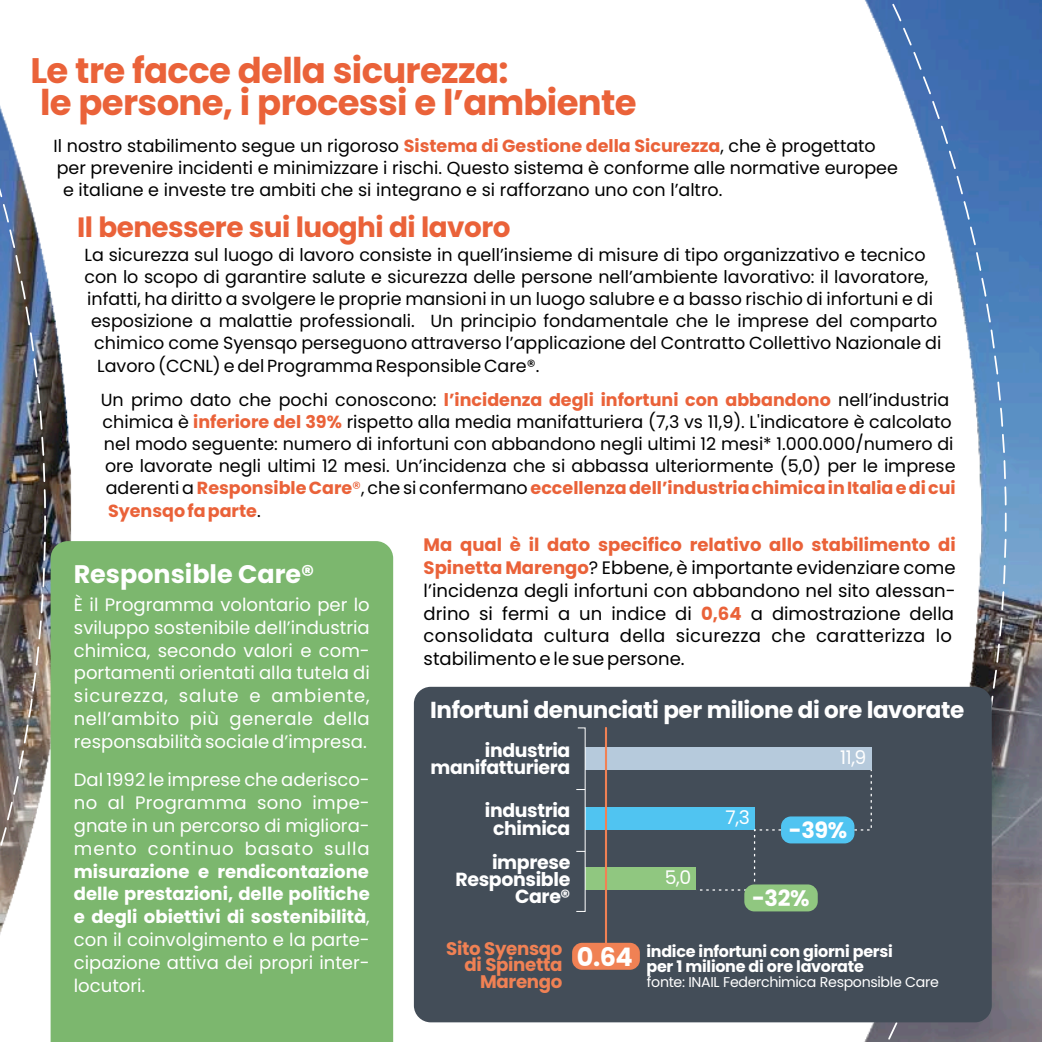
<style>
.page{position:relative;width:1042px;height:1042px;background:#fff}
.page>*{position:absolute;margin:0;border:0;box-sizing:border-box;transform-origin:0 0}
.t1{font:700 35.35px/32.4px "Poppins";letter-spacing:-.02em;color:#ea6239}
.t2{font:700 27.82px "Poppins";letter-spacing:-.02em;color:#ea6239}
.t3{font:700 25.38px "Poppins";color:#fff}
.t4{font:700 23.1px "Poppins";letter-spacing:-.02em;color:#fff}
.t5{font:700 22.4px "Poppins";color:#fff}
.t6{font:700 18.9px/17.2px "Poppins";letter-spacing:-.02em;color:#fff;text-align:right}
.t7{font:18.9px "Poppins";color:#fff}
.t8{font:700 18.2px/16.6px "Poppins";letter-spacing:-.02em;color:#f08154;text-align:right}
.t9{font:18.03px/22.9px "Poppins";color:#fff;text-align:justify}
.t10{font:18.03px/22.9px "Poppins";color:#000}
.t11{font:700 18.03px/22.9px "Poppins";color:#fff;text-align:justify}
.t12{font:17.5px "Poppins";color:#000}
.t13{font:700 17.5px "Poppins";color:#ea6239}
.t14{font:700 15.92px/14.5px "Poppins";letter-spacing:-.02em;color:#fff}
.t15{font:14.17px "Poppins";letter-spacing:-.025em;color:#fff}
.s1{font-weight:700;color:#ea6239}
.s2{font-weight:400;color:#000}
.s3{font-weight:400}
.s4{font-size:25.55px}
</style>
<div class="page">
<img style="left:47px;top:0;width:995px;height:1041px">
<img style="left:0;top:105px;width:47px;height:830px">
<svg style="left:826px;top:0;width:181px;height:1041px"></svg>
<div style="left:51px;top:541px;width:342px;height:500px;background:#7cb76e"></div>
<div style="left:414px;top:687px;width:578px;height:335px;background:#434d58;border-radius:17px"></div>
<div style="left:585px;top:747px;width:286px;height:23px;background:#b6cadc"></div>
<div style="left:585px;top:808px;width:169px;height:22px;background:#50c4f1"></div>
<div style="left:585px;top:868px;width:111px;height:22px;background:#90c780"></div>
<div style="left:781px;top:816px;width:73px;height:27px;background:#50c4f1;border-radius:10px"></div>
<svg style="left:695px;top:828px;width:87px;height:63px"></svg>
<svg style="left:853px;top:768px;width:19px;height:63px"></svg>
<svg style="left:576px;top:727px;width:10px;height:185px"></svg>
<hr style="left:605px;top:728px;width:2px;height:231px;background:#f08154">
<div style="left:572px;top:943px;width:68px;height:27px;background:#f08154;border-radius:10px"></div>
<div style="left:744px;top:884px;width:74px;height:27px;background:#90c780;border-radius:10px"></div>
<h1 class="t1" style="left:30px;top:54px;width:608px">Le tre facce della sicurezza꞉<br>le persone, i processi e l’ambiente</h1>
<p class="t12" style="left:54px;top:133px;width:824px">Il nostro stabilimento segue un rigoroso <span class="s1">Sistema di Gestione della Sicurezza</span>, che è progettato</p>
<p class="t12" style="left:57px;top:156px;width:843px">per prevenire incidenti e minimizzare i rischi. Questo sistema è conforme alle normative europee</p>
<p class="t12" style="left:63px;top:178px;width:661px">e italiane e investe tre ambiti che si integrano e si rafforzano uno con l’altro.</p>
<h2 class="t2" style="left:77px;top:208px;width:435px">Il benessere sui luoghi di lavoro</h2>
<p class="t12" style="left:84px;top:242px;width:842px">La sicurezza sul luogo di lavoro consiste in quell’insieme di misure di tipo organizzativo e tecnico</p>
<p class="t12" style="left:84px;top:264px;width:845px">con lo scopo di garantire salute e sicurezza delle persone nell’ambiente lavorativo꞉ il lavoratore,</p>
<p class="t12" style="left:87px;top:287px;width:847px">infatti, ha diritto a svolgere le proprie mansioni in un luogo salubre e a basso rischio di infortuni e di</p>
<p class="t12" style="left:91px;top:309px;width:848px">esposizione a malattie professionali. Un principio fondamentale che le imprese del comparto</p>
<p class="t12" style="left:94px;top:331px;width:848px">chimico come Syensqo perseguono attraverso l’applicazione del Contratto Collettivo Nazionale di</p>
<p class="t12" style="left:97px;top:353px;width:444px">Lavoro (CCNL) e del Programma Responsible Care®.</p>
<p class="t12" style="left:101px;top:387px;width:850px">Un primo dato che pochi conoscono꞉ <span class="s1">l’incidenza degli infortuni con abbandono</span> nell’industria</p>
<p class="t12" style="left:103px;top:409px;width:850px">chimica è <span class="s1">inferiore del 39%</span> rispetto alla media manifatturiera (7,3 vs 11,9). L'indicatore è calcolato</p>
<p class="t12" style="left:104px;top:431px;width:851px">nel modo seguente꞉ numero di infortuni con abbandono negli ultimi 12 mesi* 1.000.000/numero di</p>
<p class="t12" style="left:105px;top:454px;width:852px">ore lavorate negli ultimi 12 mesi. Un’incidenza che si abbassa ulteriormente (5,0) per le imprese</p>
<p class="t13" style="left:106px;top:476px;width:851px"><span class="s2">aderenti a</span> Responsible Care<span class="s3">®</span><span class="s2">, che si confermano</span> eccellenza dell’industria chimica in Italia e di cui</p>
<p class="t13" style="left:108px;top:498px;width:154px">Syensqo fa parte<span class="s2">.</span></p>
<h3 class="t3" style="left:74px;top:556px;width:242px">Responsible Care®</h3>
<p class="t9" style="left:74px;top:593px;width:297px">È il Programma volontario per lo sviluppo sostenibile dell’industria chimica, secondo valori e com‑ portamenti orientati alla tutela di sicurezza, salute e ambiente, nell’ambito più generale della responsabilità sociale d’impresa.</p>
<p class="t9" style="left:74px;top:768px;width:297px">Dal 1992 le imprese che aderisco‑ no al Programma sono impe‑ gnate in un percorso di migliora‑ mento continuo basato sulla</p>
<p class="t11" style="left:74px;top:860px;width:297px">misurazione e rendicontazione delle prestazioni, delle politiche e degli obiettivi di sostenibilità<span class="s3">, con il coinvolgimento e la parte‑ cipazione attiva dei propri inter‑ locutori.</span></p>
<p class="t10" style="left:424px;top:533px;width:533px"><span class="s1">Ma qual è il dato specifico relativo allo stabilimento di Spinetta Marengo</span>? Ebbene, è importante evidenziare come l’incidenza degli infortuni con abbandono nel sito alessan‑ drino si fermi a un indice di <span class="s1">0,64</span> a dimostrazione della consolidata cultura della sicurezza che caratterizza lo stabilimento e le sue persone.</p>
<h3 class="t4" style="left:430px;top:694px;width:535px">Infortuni denunciati per milione di ore lavorate</h3>
<p class="t6" style="left:430px;top:742px;width:141px">industria manifatturiera</p>
<p class="t6" style="left:485px;top:802px;width:87px;text-align:center">industria chimica</p>
<p class="t6" style="left:455px;top:853px;width:116px">imprese<br>Responsible<br>Care®</p>
<p class="t7" style="left:665px;top:864px;width:28px">5,0</p>
<p class="t7" style="left:725px;top:804px;width:26px">7,3</p>
<p class="t7" style="left:840px;top:744px;width:28px">11,9</p>
<p class="t5" style="left:789px;top:814px;width:60px">‑39%</p>
<p class="t5" style="left:752px;top:882px;width:59px">‑32%</p>
<p class="t8" style="left:446px;top:940px;width:118px">Sito Syensqo di Spinetta<br>Marengo</p>
<p class="t14" style="left:646px;top:944px;width:248px;text-indent:-70px"><span class="s4">0.64</span> indice infortuni con giorni persi per 1 milione di ore lavorate</p>
<p class="t15" style="left:647px;top:972px;width:293px">fonte꞉ INAIL Federchimica Responsible Care</p>
</div>
